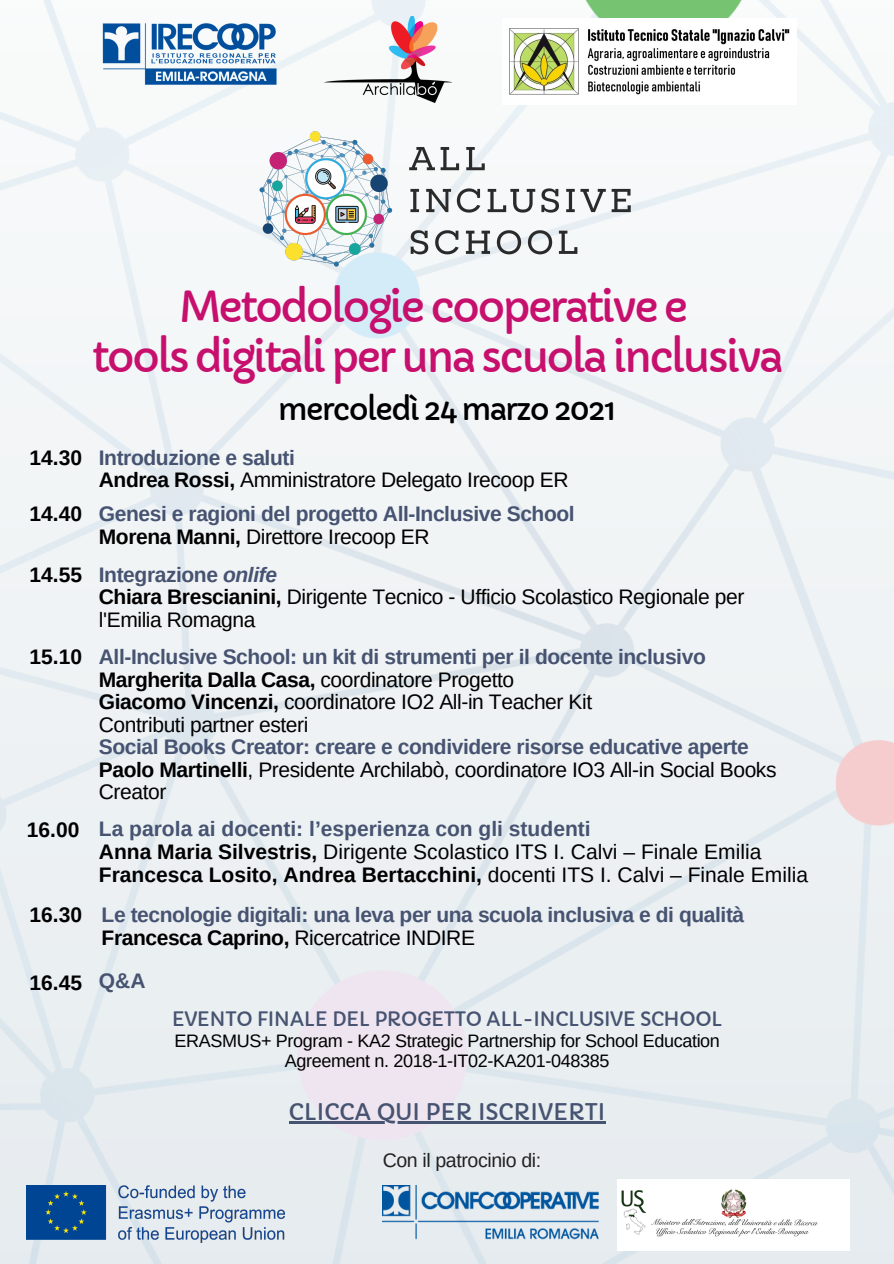
<style>
.page{position:relative;width:894px;height:1264px;background:#fff}
.page>*{position:absolute;margin:0;border:0;box-sizing:border-box;transform-origin:0 0}
.t1{font:42px "Capriola";letter-spacing:-.065em;color:#c70f6d}
.t2{font:30px "Capriola";letter-spacing:-.055em;color:#000}
.t3{font:22.5px "Capriola";color:#465371}
.t4{font:21px "Arimo";letter-spacing:-.02em;color:#000}
.t5{font:700 21px "Arimo";letter-spacing:-.02em;color:#465371}
.t6{font:700 21px "Arimo";color:#000}
.t7{font:21px "Arimo";color:#000}
.t8{font:700 21px "Arimo";color:#465371}
.t9{font:700 21px "Arimo";letter-spacing:-.02em;color:#000}
.t10{font:19.5px "Capriola";letter-spacing:-.02em;color:#465371}
.t11{font:19.5px "Arimo";letter-spacing:-.02em;color:#222}
.t12{font:18px "Arimo";letter-spacing:-.02em;color:#000}
.s1{font-weight:700}
.s2{font-style:italic}
.s3{font-weight:400}
</style>
<div class="page">
<img style="left:0;top:0;width:893px;height:1263px">
<img style="left:242px;top:50px;width:410px;height:292px">
<img style="left:26px;top:1185px;width:258px;height:56px">
<img style="left:382px;top:1185px;width:217px;height:54px">
<img style="left:617px;top:1179px;width:232px;height:71px">
<img style="left:323px;top:16px;width:128px;height:89px">
<img style="left:98px;top:18px;width:182px;height:71px">
<img style="left:502px;top:18px;width:294px;height:87px">
<hr style="left:288px;top:1121px;width:317px;height:2px;background:#465371">
<p class="t6" style="left:30px;top:446px;width:54px">14.30</p>
<p class="t6" style="left:30px;top:502px;width:54px">14.40</p>
<p class="t6" style="left:30px;top:562px;width:54px">14.55</p>
<p class="t6" style="left:30px;top:645px;width:54px">15.10</p>
<p class="t6" style="left:27px;top:817px;width:54px">16.00</p>
<p class="t6" style="left:30px;top:903px;width:54px">16.30</p>
<p class="t6" style="left:30px;top:970px;width:54px">16.45</p>
<p class="t1" style="left:179px;top:282px;width:510px">Metodologie cooperative e</p>
<p class="t1" style="left:92px;top:331px;width:693px">tools digitali per una scuola inclusiva</p>
<p class="t2" style="left:278px;top:390px;width:340px">mercoledì 24 marzo 2021</p>
<p class="t5" style="left:99px;top:446px;width:197px">Introduzione e saluti</p>
<p class="t4" style="left:99px;top:468px;width:471px"><span class="s1">Andrea Rossi,</span> Amministratore Delegato Irecoop ER</p>
<p class="t5" style="left:99px;top:502px;width:477px">Genesi e ragioni del progetto All-Inclusive School</p>
<p class="t4" style="left:99px;top:524px;width:332px"><span class="s1">Morena Manni,</span> Direttore Irecoop ER</p>
<p class="t5" style="left:99px;top:562px;width:179px">Integrazione <span class="s2">onlife</span></p>
<p class="t4" style="left:99px;top:585px;width:646px"><span class="s1">Chiara Brescianini,</span> Dirigente Tecnico - Ufficio Scolastico Regionale per</p>
<p class="t4" style="left:99px;top:607px;width:158px">l'Emilia Romagna</p>
<p class="t5" style="left:99px;top:645px;width:608px">All-Inclusive School: un kit di strumenti per il docente inclusivo</p>
<p class="t9" style="left:99px;top:667px;width:417px">Margherita Dalla Casa, <span class="s3">coordinatore Progetto</span></p>
<p class="t4" style="left:99px;top:690px;width:494px"><span class="s1">Giacomo Vincenzi,</span> coordinatore IO2 All-in Teacher Kit</p>
<p class="t4" style="left:99px;top:712px;width:211px">Contributi partner esteri</p>
<p class="t5" style="left:99px;top:735px;width:651px">Social Books Creator: creare e condividere risorse educative aperte</p>
<p class="t4" style="left:99px;top:757px;width:679px"><span class="s1">Paolo Martinelli</span>, Presidente Archilabò, coordinatore IO3 All-in Social Books</p>
<p class="t4" style="left:99px;top:780px;width:69px">Creator</p>
<p class="t8" style="left:99px;top:817px;width:493px">La parola ai docenti: l’esperienza con gli studenti</p>
<p class="t7" style="left:99px;top:840px;width:663px"><span class="s1">Anna Maria Silvestris,</span> Dirigente Scolastico ITS I. Calvi – Finale Emilia</p>
<p class="t6" style="left:99px;top:862px;width:710px">Francesca Losito, Andrea Bertacchini, <span class="s3">docenti ITS I. Calvi – Finale Emilia</span></p>
<p class="t5" style="left:101px;top:903px;width:644px">Le tecnologie digitali: una leva per una scuola inclusiva e di qualità</p>
<p class="t4" style="left:101px;top:925px;width:375px"><span class="s1">Francesca Caprino,</span> Ricercatrice INDIRE</p>
<p class="t5" style="left:99px;top:968px;width:48px">Q&amp;A</p>
<p class="t10" style="left:172px;top:1007px;width:552px">EVENTO FINALE DEL PROGETTO ALL-INCLUSIVE SCHOOL</p>
<p class="t12" style="left:174px;top:1030px;width:547px">ERASMUS+ Program - KA2 Strategic Partnership for School Education</p>
<p class="t12" style="left:285px;top:1050px;width:326px">Agreement n. 2018-1-IT02-KA201-048385</p>
<p class="t3" style="left:288px;top:1098px;width:318px">CLICCA QUI PER ISCRIVERTI</p>
<p class="t11" style="left:382px;top:1149px;width:160px">Con il patrocinio di:</p>
</div>
